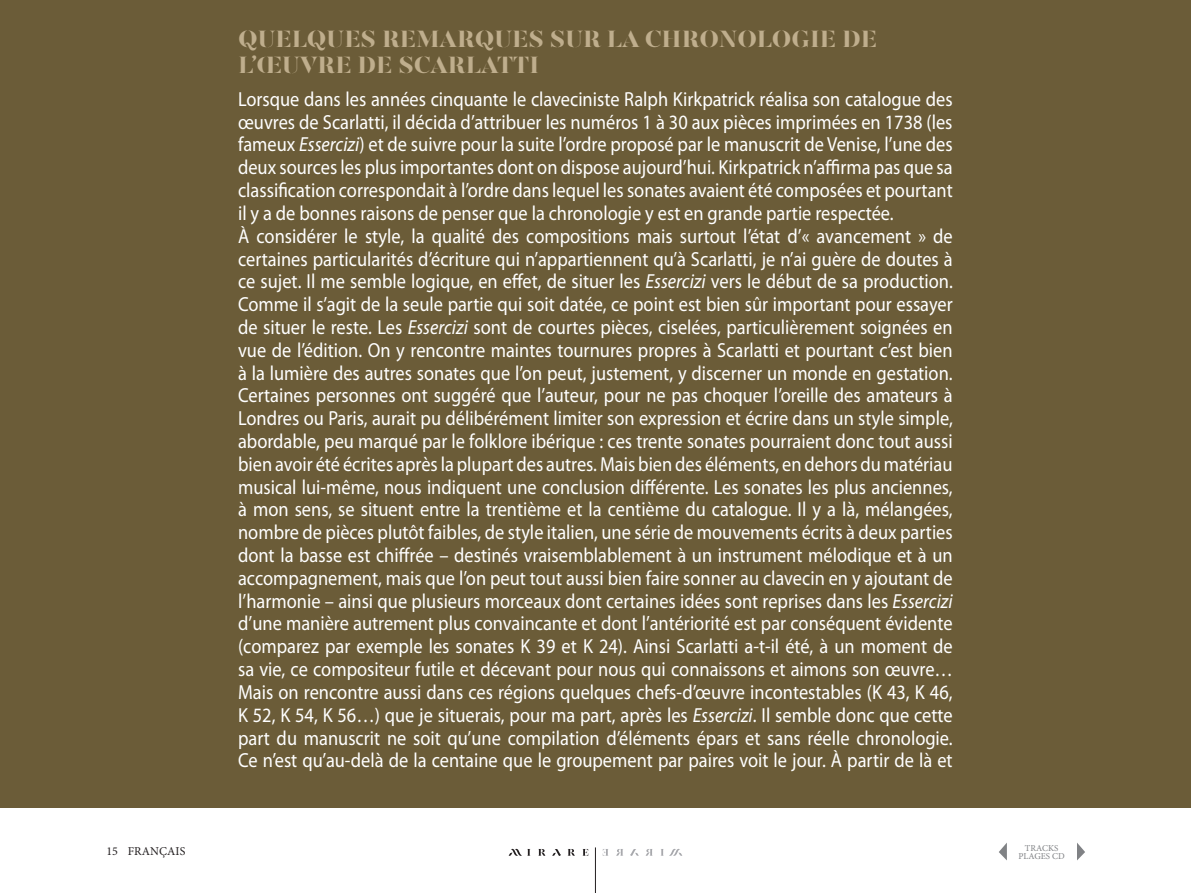
<style>
.page{position:relative;width:1191px;height:893px;background:#fff}
.page>*{position:absolute;margin:0;border:0;box-sizing:border-box;transform-origin:0 0}
.t1{font:900 24px/26.4px "Gabriela Stencil";color:#bfae8d}
.t2{font:20.4px/22.8px "Myriad Pro";color:#fff;scale:.9 1}
.t3{font:12px "Minion Pro";letter-spacing:.01em;color:#231f20}
.t4{font:9px/7.5px "Minion Pro";color:#808285;text-align:center}
.s1{font-style:italic}
</style>
<div class="page">
<svg style="left:999px;top:843px;width:8px;height:17px"></svg>
<svg style="left:1077px;top:843px;width:8px;height:17px"></svg>
<hr style="left:595px;top:847px;width:1px;height:46px;background:#231f20">
<svg style="left:508px;top:849px;width:22px;height:7px"></svg>
<svg style="left:538px;top:849px;width:7px;height:7px"></svg>
<svg style="left:568px;top:849px;width:7px;height:7px"></svg>
<svg style="left:582px;top:849px;width:6px;height:7px"></svg>
<svg style="left:552px;top:849px;width:9px;height:7px"></svg>
<svg style="left:661px;top:849px;width:21px;height:7px"></svg>
<svg style="left:645px;top:849px;width:7px;height:7px"></svg>
<svg style="left:616px;top:849px;width:7px;height:7px"></svg>
<svg style="left:603px;top:849px;width:5px;height:7px"></svg>
<svg style="left:630px;top:849px;width:9px;height:7px"></svg>
<div style="left:0;top:0;width:1191px;height:808px;background:#6b5c38"></div>
<p class="t1" style="left:238px;top:26px;width:640px">QUELQUES REMARQUES SUR LA CHRONOLOGIE DE<br>L’ŒUVRE DE SCARLATTI</p>
<p class="t2" style="left:238px;top:88px;width:795px">Lorsque dans les années cinquante le claveciniste Ralph Kirkpatrick réalisa son catalogue des œuvres de Scarlatti, il décida d’attribuer les numéros 1 à 30 aux pièces imprimées en 1738 (les fameux <span class="s1">Essercizi</span>) et de suivre pour la suite l’ordre proposé par le manuscrit de Venise, l’une des deux sources les plus importantes dont on dispose aujourd’hui. Kirkpatrick n’affirma pas que sa classification correspondait à l’ordre dans lequel les sonates avaient été composées et pourtant il y a de bonnes raisons de penser que la chronologie y est en grande partie respectée.<br>À considérer le style, la qualité des compositions mais surtout l’état d’« avancement » de certaines particularités d’écriture qui n’appartiennent qu’à Scarlatti, je n’ai guère de doutes à ce sujet. Il me semble logique, en effet, de situer les <span class="s1">Essercizi</span> vers le début de sa production.<br>Comme il s’agit de la seule partie qui soit datée, ce point est bien sûr important pour essayer de situer le reste. Les <span class="s1">Essercizi</span> sont de courtes pièces, ciselées, particulièrement soignées en vue de l’édition. On y rencontre maintes tournures propres à Scarlatti et pourtant c’est bien à la lumière des autres sonates que l’on peut, justement, y discerner un monde en gestation.<br>Certaines personnes ont suggéré que l’auteur, pour ne pas choquer l’oreille des amateurs à Londres ou Paris, aurait pu délibérément limiter son expression et écrire dans un style simple, abordable, peu marqué par le folklore ibérique : ces trente sonates pourraient donc tout aussi bien avoir été écrites après la plupart des autres. Mais bien des éléments, en dehors du matériau musical lui-même, nous indiquent une conclusion différente. Les sonates les plus anciennes, à mon sens, se situent entre la trentième et la centième du catalogue. Il y a là, mélangées, nombre de pièces plutôt faibles, de style italien, une série de mouvements écrits à deux parties dont la basse est chiffrée – destinés vraisemblablement à un instrument mélodique et à un accompagnement, mais que l’on peut tout aussi bien faire sonner au clavecin en y ajoutant de l’harmonie – ainsi que plusieurs morceaux dont certaines idées sont reprises dans les <span class="s1">Essercizi </span>d’une manière autrement plus convaincante et dont l’antériorité est par conséquent évidente (comparez par exemple les sonates K 39 et K 24). Ainsi Scarlatti a-t-il été, à un moment de sa vie, ce compositeur futile et décevant pour nous qui connaissons et aimons son œuvre… Mais on rencontre aussi dans ces régions quelques chefs-d’œuvre incontestables (K 43, K 46, K 52, K 54, K 56…) que je situerais, pour ma part, après les <span class="s1">Essercizi</span>. Il semble donc que cette part du manuscrit ne soit qu’une compilation d’éléments épars et sans réelle chronologie.<br>Ce n’est qu’au-delà de la centaine que le groupement par paires voit le jour. À partir de là et</p>
<p class="t3" style="left:106px;top:843px;width:13px">15</p>
<p class="t4" style="left:1018px;top:844px;width:48px">TRACKS<br>PLAGES CD</p>
<p class="t3" style="left:128px;top:843px;width:59px">FRANÇAIS</p>
</div>
